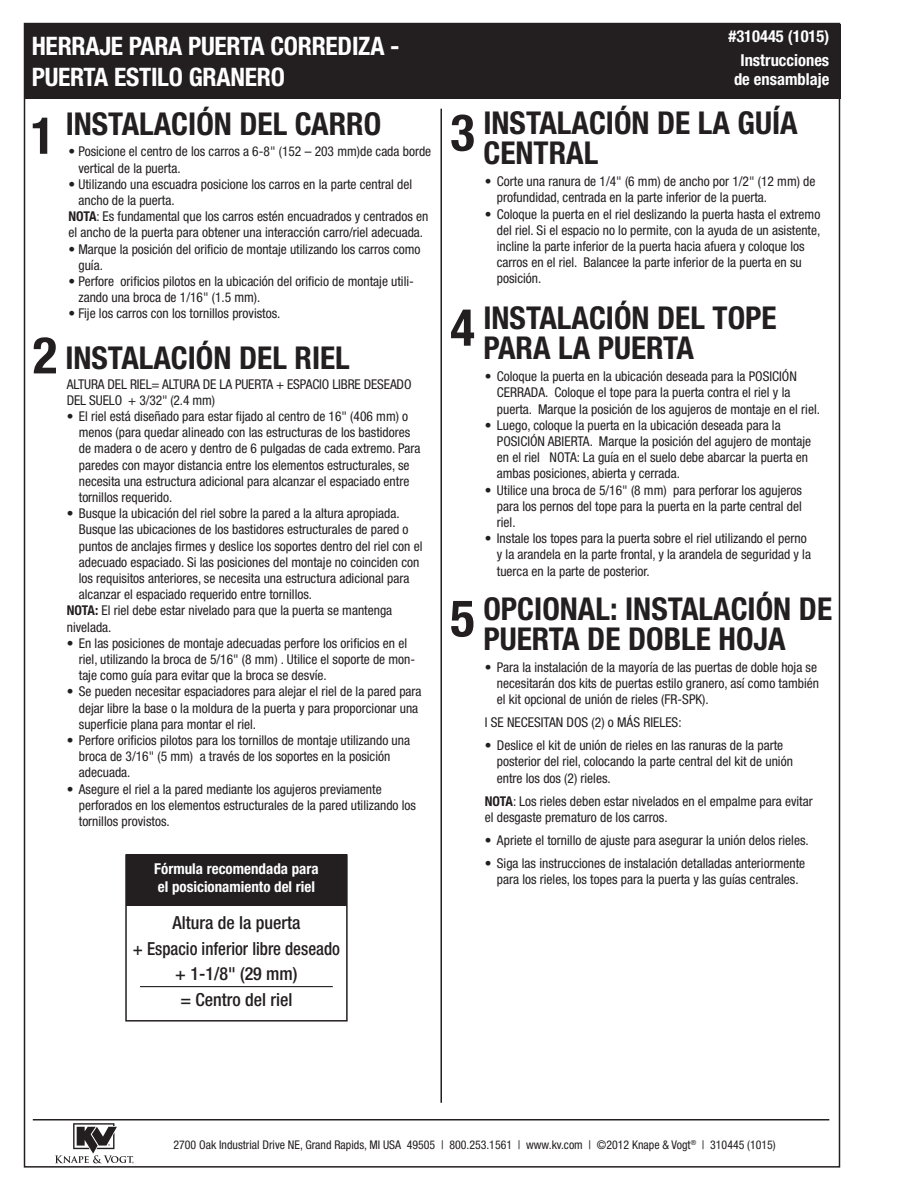
<style>
.page{position:relative;width:918px;height:1188px;background:#fff}
.page>*{position:absolute;margin:0;border:0;box-sizing:border-box;transform-origin:0 0}
.t1{font:700 condensed 31.5px/30px "Helvetica Neue";color:#231f20}
.t2{font:700 condensed 25.5px/31.5px "Helvetica Neue";letter-spacing:-.01em;color:#fff}
.t3{font:500 condensed 18px/25.5px "Helvetica Neue";color:#231f20;text-align:center}
.t4{font:700 condensed 16.5px/19.8px "Helvetica Neue";color:#fff;text-align:center}
.t5{font:700 condensed 15px/18px "Helvetica Neue";color:#fff}
.t6{font:condensed 13.5px/16.2px "Helvetica Neue";color:#231f20}
.t7{font:condensed 12px "Helvetica Neue";color:#231f20}
.s1{font-size:51px}
.s2{font-weight:700}
</style>
<div class="page">
<div style="left:24px;top:24px;width:816px;height:75px;background:#231f20"></div>
<hr style="left:440px;top:109px;width:2px;height:994px;background:#231f20">
<hr style="left:33px;top:1119px;width:796px;height:1px;background:#231f20">
<svg style="left:55px;top:1123px;width:79px;height:40px"></svg>
<div style="left:126px;top:854px;width:221px;height:52px;background:#231f20"></div>
<hr style="left:140px;top:986px;width:193px;height:1px;background:#231f20">
<div style="left:125px;top:854px;width:223px;height:168px;border:2px solid #231f20"></div>
<h2 class="t2" style="left:32px;top:30px;width:369px">HERRAJE PARA PUERTA CORREDIZA -<br>PUERTA ESTILO GRANERO</h2>
<h1 class="t1" style="left:31px;top:109px;width:352px"><span class="s1">1</span> INSTALACIÓN DEL CARRO</h1>
<p class="t6" style="left:78px;top:143px;width:354px;text-indent:-10px">• Posicione el centro de los carros a 6-8" (152 – 203 mm)de cada borde vertical de la puerta.</p>
<p class="t6" style="left:68px;top:176px;width:345px">• Utilizando una escuadra posicione los carros en la parte central del</p>
<p class="t6" style="left:78px;top:192px;width:98px">ancho de la puerta.</p>
<p class="t6" style="left:68px;top:208px;width:361px"><span class="s2">NOTA</span>: Es fundamental que los carros estén encuadrados y centrados en</p>
<p class="t6" style="left:68px;top:224px;width:356px">el ancho de la puerta para obtener una interacción carro/riel adecuada.</p>
<p class="t6" style="left:78px;top:241px;width:344px;text-indent:-10px">• Marque la posición del orificio de montaje utilizando los carros como guía.</p>
<p class="t6" style="left:78px;top:273px;width:337px;text-indent:-10px">• Perfore orificios pilotos en la ubicación del orificio de montaje utili&shy;zando una broca de 1/16" (1.5 mm).</p>
<p class="t6" style="left:68px;top:305px;width:214px">• Fije los carros con los tornillos provistos.</p>
<h1 class="t1" style="left:33px;top:342px;width:319px"><span class="s1">2</span> INSTALACIÓN DEL RIEL</h1>
<p class="t6" style="left:67px;top:376px;width:346px">ALTURA DEL RIEL= ALTURA DE LA PUERTA + ESPACIO LIBRE DESEADO<br>DEL SUELO + 3/32" (2.4 mm)</p>
<p class="t6" style="left:79px;top:408px;width:343px;text-indent:-12px">• El riel está diseñado para estar fijado al centro de 16" (406 mm) o menos (para quedar alineado con las estructuras de los bastidores de madera o de acero y dentro de 6 pulgadas de cada extremo. Para paredes con mayor distancia entre los elementos estructurales, se necesita una estructura adicional para alcanzar el espaciado entre tornillos requerido.</p>
<p class="t6" style="left:67px;top:505px;width:334px">• Busque la ubicación del riel sobre la pared a la altura apropiada.</p>
<p class="t6" style="left:79px;top:521px;width:331px">Busque las ubicaciones de los bastidores estructurales de pared o</p>
<p class="t6" style="left:79px;top:538px;width:345px">puntos de anclajes firmes y deslice los soportes dentro del riel con el</p>
<p class="t6" style="left:79px;top:554px;width:342px">adecuado espaciado. Si las posiciones del montaje no coinciden con</p>
<p class="t6" style="left:79px;top:570px;width:332px">los requisitos anteriores, se necesita una estructura adicional para</p>
<p class="t6" style="left:79px;top:586px;width:235px">alcanzar el espaciado requerido entre tornillos.</p>
<p class="t6" style="left:67px;top:602px;width:327px"><span class="s2">NOTA:</span> El riel debe estar nivelado para que la puerta se mantenga</p>
<p class="t6" style="left:67px;top:619px;width:46px">nivelada.</p>
<p class="t6" style="left:79px;top:635px;width:338px;text-indent:-12px">• En las posiciones de montaje adecuadas perfore los orificios en el riel, utilizando la broca de 5/16" (8 mm) . Utilice el soporte de mon&shy;taje como guía para evitar que la broca se desvíe.</p>
<p class="t6" style="left:79px;top:683px;width:344px;text-indent:-12px">• Se pueden necesitar espaciadores para alejar el riel de la pared para dejar libre la base o la moldura de la puerta y para proporcionar una superficie plana para montar el riel.</p>
<p class="t6" style="left:79px;top:732px;width:333px;text-indent:-12px">• Perfore orificios pilotos para los tornillos de montaje utilizando una broca de 3/16" (5 mm) a través de los soportes en la posición adecuada.</p>
<p class="t6" style="left:79px;top:781px;width:339px;text-indent:-12px">• Asegure el riel a la pared mediante los agujeros previamente perforados en los elementos estructurales de la pared utilizando los tornillos provistos.</p>
<p class="t5" style="left:154px;top:860px;width:166px">Fórmula recomendada para el posicionamiento del riel</p>
<h3 class="t3" style="left:133px;top:910px;width:209px">Altura de la puerta<br>+ Espacio inferior libre deseado + 1-1/8" (29 mm)<br>= Centro del riel</h3>
<p class="t4" style="left:728px;top:26px;width:102px">#310445 (1015)</p>
<p class="t4" style="left:734px;top:50px;width:97px">Instrucciones de ensamblaje</p>
<h1 class="t1" style="left:483px;top:107px;width:316px;text-indent:-33px"><span class="s1">3</span> INSTALACIÓN DE LA GUÍA<br>CENTRAL</h1>
<p class="t6" style="left:497px;top:173px;width:320px;text-indent:-12px">• Corte una ranura de 1/4" (6 mm) de ancho por 1/2" (12 mm) de profundidad, centrada en la parte inferior de la puerta.</p>
<p class="t6" style="left:497px;top:206px;width:325px;text-indent:-12px">• Coloque la puerta en el riel deslizando la puerta hasta el extremo del riel. Si el espacio no lo permite, con la ayuda de un asistente, incline la parte inferior de la puerta hacia afuera y coloque los carros en el riel. Balancee la parte inferior de la puerta en su posición.</p>
<h1 class="t1" style="left:483px;top:302px;width:295px;text-indent:-33px"><span class="s1">4</span> INSTALACIÓN DEL TOPE<br>PARA LA PUERTA</h1>
<p class="t6" style="left:497px;top:368px;width:325px;text-indent:-12px">• Coloque la puerta en la ubicación deseada para la POSICIÓN<br>CERRADA. Coloque el tope para la puerta contra el riel y la puerta. Marque la posición de los agujeros de montaje en el riel.</p>
<p class="t6" style="left:497px;top:417px;width:316px;text-indent:-12px">• Luego, coloque la puerta en la ubicación deseada para la POSICIÓN ABIERTA. Marque la posición del agujero de montaje en el riel NOTA: La guía en el suelo debe abarcar la puerta en ambas posiciones, abierta y cerrada.</p>
<p class="t6" style="left:497px;top:482px;width:307px;text-align:justify;text-indent:-12px">• Utilice una broca de 5/16" (8 mm) para perforar los agujeros para los pernos del tope para la puerta en la parte central del riel.</p>
<p class="t6" style="left:497px;top:530px;width:316px;text-indent:-12px">• Instale los topes para la puerta sobre el riel utilizando el perno y la arandela en la parte frontal, y la arandela de seguridad y la tuerca en la parte de posterior.</p>
<h1 class="t1" style="left:450px;top:593px;width:383px;text-align:center"><span class="s1">5</span> OPCIONAL: INSTALACIÓN DE<br>PUERTA DE DOBLE HOJA</h1>
<p class="t6" style="left:497px;top:659px;width:324px;text-indent:-12px">• Para la instalación de la mayoría de las puertas de doble hoja se necesitarán dos kits de puertas estilo granero, así como también el kit opcional de unión de rieles (FR-SPK).</p>
<p class="t6" style="left:485px;top:714px;width:198px">I SE NECESITAN DOS (2) o MÁS RIELES:</p>
<p class="t6" style="left:497px;top:737px;width:298px;text-indent:-12px">• Deslice el kit de unión de rieles en las ranuras de la parte posterior del riel, colocando la parte central del kit de unión entre los dos (2) rieles.</p>
<p class="t6" style="left:485px;top:793px;width:329px"><span class="s2">NOTA</span>: Los rieles deben estar nivelados en el empalme para evitar el desgaste prematuro de los carros.</p>
<p class="t6" style="left:485px;top:832px;width:325px">• Apriete el tornillo de ajuste para asegurar la unión delos rieles.</p>
<p class="t6" style="left:485px;top:855px;width:322px;text-align:center">• Siga las instrucciones de instalación detalladas anteriormente para los rieles, los topes para la puerta y las guías centrales.</p>
<p class="t7" style="left:173px;top:1138px;width:604px">2700 Oak Industrial Drive NE, Grand Rapids, MI USA 49505 | 800.253.1561 | www.kv.com | ©2012 Knape &amp; Vogt<sup>®</sup> | 310445 (1015)</p>
</div>
